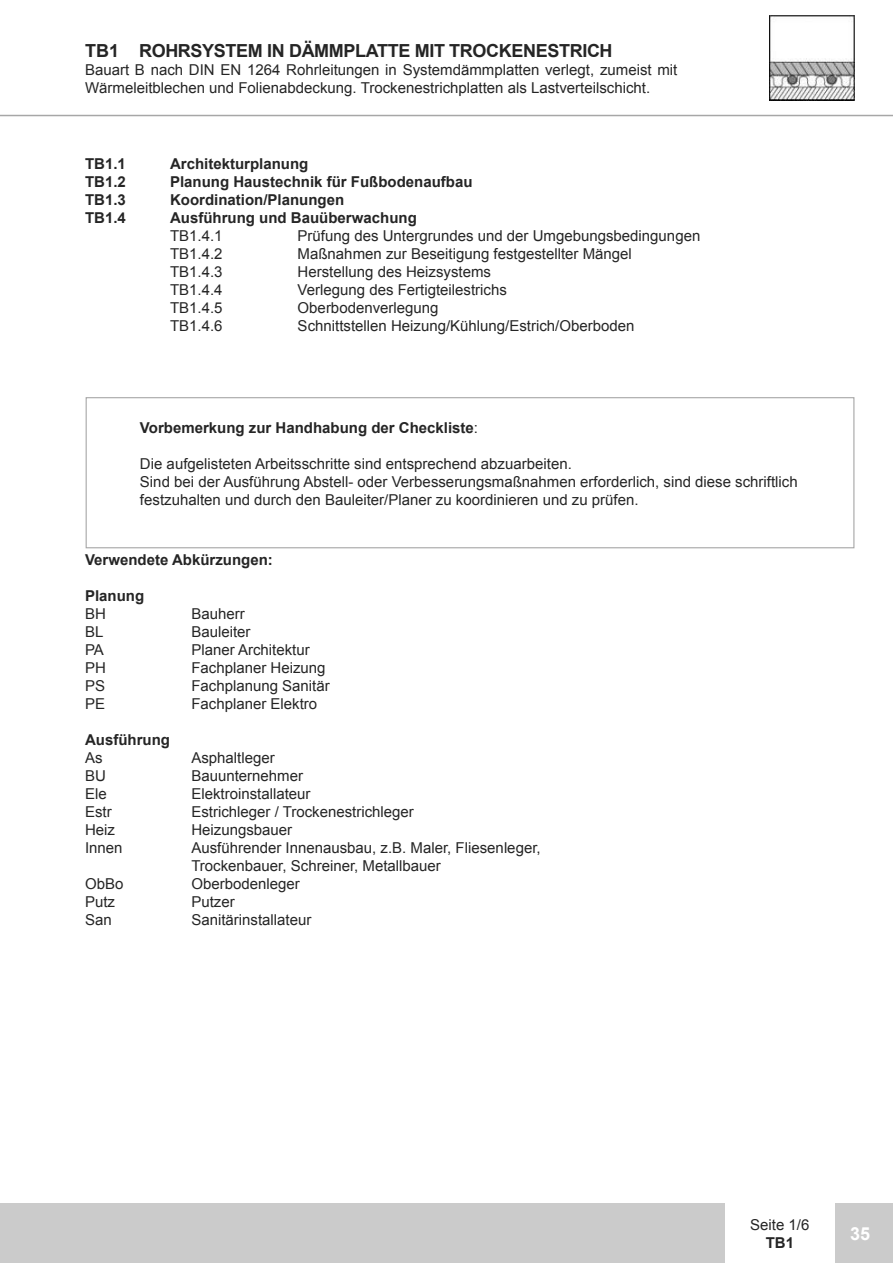
<style>
.page{position:relative;width:893px;height:1263px;background:#fff}
.page>*{position:absolute;margin:0;border:0;box-sizing:border-box;transform-origin:0 0}
.t1{font:700 18px "Arial";letter-spacing:-.02em;color:#252525}
.t2{font:700 18px "Arial";color:#fff}
.t3{font:15px/18px "Arial";color:#252525}
.t4{font:700 15px "Arial";color:#252525}
.s1{font-weight:400}
</style>
<div class="page">
<hr style="left:0;top:115px;width:893px;height:1px;background:#a7a7a7">
<div style="left:0;top:1203px;width:725px;height:60px;background:#cbcbcb"></div>
<div style="left:835px;top:1203px;width:58px;height:60px;background:#cbcbcb"></div>
<img style="left:769px;top:16px;width:85px;height:85px">
<div style="left:86px;top:397px;width:768px;height:151px;background:#fff;border:1px solid #a7a7a7"></div>
<p class="t1" style="left:85px;top:41px;width:529px">TB1 ROHRSYSTEM IN DÄMMPLATTE MIT TROCKENESTRICH</p>
<p class="t3" style="left:85px;top:61px;width:594px">Bauart B nach DIN EN 1264 Rohrleitungen in Systemdämmplatten verlegt, zumeist mit<br>Wärmeleitblechen und Folienabdeckung. Trockenestrichplatten als Lastverteilschicht.</p>
<p class="t4" style="left:85px;top:155px;width:42px">TB1.1</p>
<p class="t4" style="left:170px;top:155px;width:140px">Architekturplanung</p>
<p class="t4" style="left:85px;top:173px;width:42px">TB1.2</p>
<p class="t4" style="left:170px;top:173px;width:304px">Planung Haustechnik für Fußbodenaufbau</p>
<p class="t4" style="left:85px;top:191px;width:42px">TB1.3</p>
<p class="t4" style="left:170px;top:191px;width:176px">Koordination/Planungen</p>
<p class="t4" style="left:85px;top:209px;width:42px">TB1.4</p>
<p class="t4" style="left:170px;top:209px;width:248px">Ausführung und Bauüberwachung</p>
<p class="t3" style="left:170px;top:227px;width:54px">TB1.4.1</p>
<p class="t3" style="left:298px;top:227px;width:404px">Prüfung des Untergrundes und der Umgebungsbedingungen</p>
<p class="t3" style="left:170px;top:245px;width:54px">TB1.4.2</p>
<p class="t3" style="left:298px;top:245px;width:336px">Maßnahmen zur Beseitigung festgestellter Mängel</p>
<p class="t3" style="left:170px;top:263px;width:54px">TB1.4.3</p>
<p class="t3" style="left:298px;top:263px;width:195px">Herstellung des Heizsystems</p>
<p class="t3" style="left:170px;top:281px;width:54px">TB1.4.4</p>
<p class="t3" style="left:298px;top:281px;width:211px">Verlegung des Fertigteilestrichs</p>
<p class="t3" style="left:170px;top:299px;width:54px">TB1.4.5</p>
<p class="t3" style="left:298px;top:299px;width:142px">Oberbodenverlegung</p>
<p class="t3" style="left:170px;top:317px;width:54px">TB1.4.6</p>
<p class="t3" style="left:298px;top:317px;width:338px">Schnittstellen Heizung/Kühlung/Estrich/Oberboden</p>
<p class="t4" style="left:140px;top:420px;width:340px">Vorbemerkung zur Handhabung der Checkliste<span class="s1">:</span></p>
<p class="t3" style="left:140px;top:455px;width:659px">Die aufgelisteten Arbeitsschritte sind entsprechend abzuarbeiten.<br>Sind bei der Ausführung Abstell- oder Verbesserungsmaßnahmen erforderlich, sind diese schriftlich festzuhalten und durch den Bauleiter/Planer zu koordinieren und zu prüfen.</p>
<p class="t4" style="left:85px;top:551px;width:189px">Verwendete Abkürzungen:</p>
<p class="t4" style="left:85px;top:587px;width:61px">Planung</p>
<p class="t3" style="left:85px;top:605px;width:22px">BH</p>
<p class="t3" style="left:191px;top:605px;width:55px">Bauherr</p>
<p class="t3" style="left:85px;top:623px;width:20px">BL</p>
<p class="t3" style="left:191px;top:623px;width:61px">Bauleiter</p>
<p class="t3" style="left:85px;top:641px;width:20px">PA</p>
<p class="t3" style="left:191px;top:641px;width:120px">Planer Architektur</p>
<p class="t3" style="left:85px;top:659px;width:22px">PH</p>
<p class="t3" style="left:191px;top:659px;width:136px">Fachplaner Heizung</p>
<p class="t3" style="left:85px;top:677px;width:22px">PS</p>
<p class="t3" style="left:191px;top:677px;width:140px">Fachplanung Sanitär</p>
<p class="t3" style="left:85px;top:695px;width:22px">PE</p>
<p class="t3" style="left:191px;top:695px;width:127px">Fachplaner Elektro</p>
<p class="t4" style="left:85px;top:731px;width:87px">Ausführung</p>
<p class="t3" style="left:85px;top:749px;width:19px">As</p>
<p class="t3" style="left:191px;top:749px;width:85px">Asphaltleger</p>
<p class="t3" style="left:85px;top:767px;width:22px">BU</p>
<p class="t3" style="left:191px;top:767px;width:113px">Bauunternehmer</p>
<p class="t3" style="left:85px;top:785px;width:23px">Ele</p>
<p class="t3" style="left:191px;top:785px;width:121px">Elektroinstallateur</p>
<p class="t3" style="left:85px;top:803px;width:28px">Estr</p>
<p class="t3" style="left:191px;top:803px;width:224px">Estrichleger / Trockenestrichleger</p>
<p class="t3" style="left:85px;top:821px;width:31px">Heiz</p>
<p class="t3" style="left:191px;top:821px;width:102px">Heizungsbauer</p>
<p class="t3" style="left:85px;top:839px;width:39px">Innen</p>
<p class="t3" style="left:191px;top:839px;width:351px">Ausführender Innenausbau, z.B. Maler, Fliesenleger,<br>Trockenbauer, Schreiner, Metallbauer</p>
<p class="t3" style="left:85px;top:875px;width:40px">ObBo</p>
<p class="t3" style="left:191px;top:875px;width:110px">Oberbodenleger</p>
<p class="t3" style="left:85px;top:893px;width:32px">Putz</p>
<p class="t3" style="left:191px;top:893px;width:45px">Putzer</p>
<p class="t3" style="left:85px;top:911px;width:28px">San</p>
<p class="t3" style="left:191px;top:911px;width:122px">Sanitärinstallateur</p>
<p class="t3" style="left:750px;top:1215px;width:61px">Seite 1/6</p>
<p class="t4" style="left:766px;top:1234px;width:30px">TB1</p>
<p class="t2" style="left:850px;top:1223px;width:22px">35</p>
</div>
